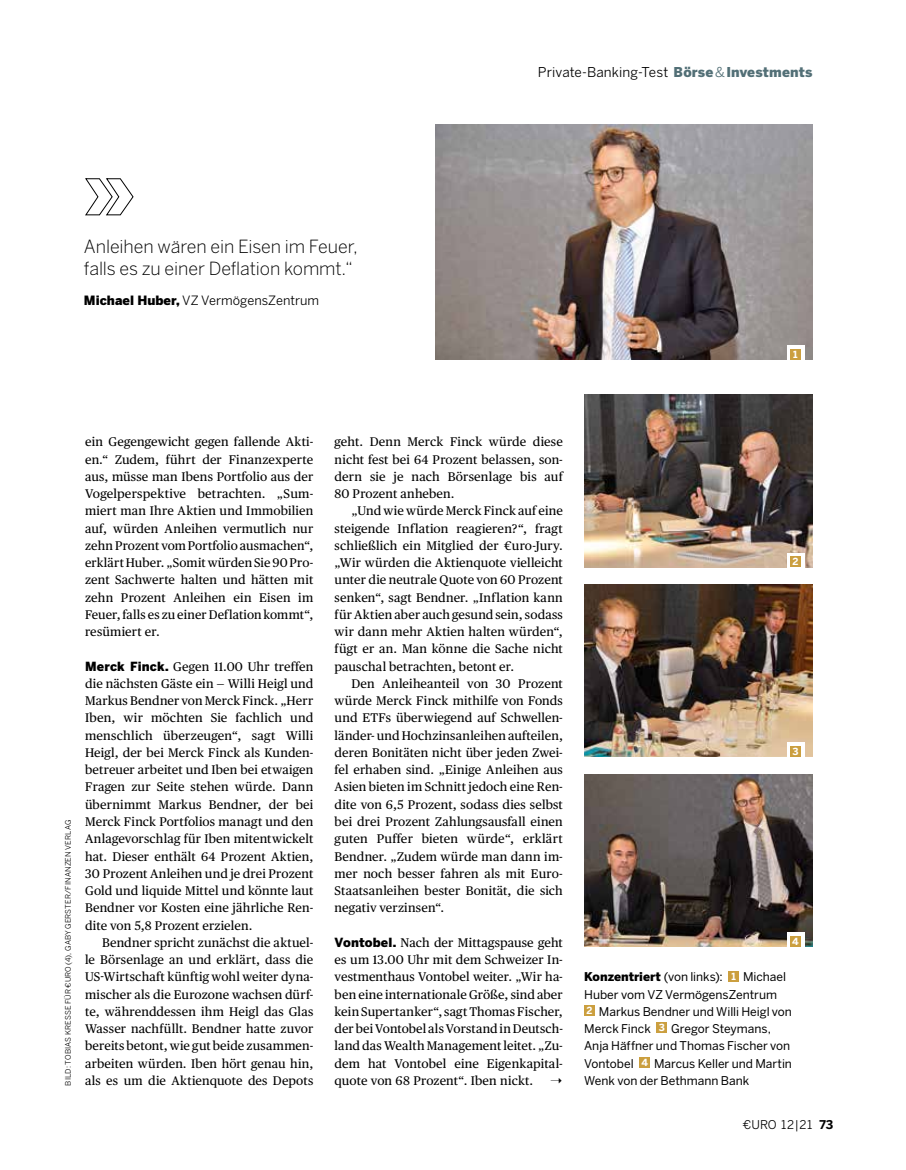
<style>
.page{position:relative;width:906px;height:1170px;background:#fff}
.page>*{position:absolute;margin:0;border:0;box-sizing:border-box;transform-origin:0 0}
.t1{font:300 18px/22.5px "Benton Sans";letter-spacing:-.005em;color:#000}
.t2{font:13.5px "Benton Sans";letter-spacing:.01em;color:#000}
.t3{font:12.75px "Benton Sans";color:#000}
.t4{font:12.6px/17.2px "Publico Text";letter-spacing:.01em;color:#000;text-align:justify}
.t5{font:12px/17.2px "Benton Sans";color:#000}
.t6{font:12px "Benton Sans";letter-spacing:.025em;color:#000}
.t7{font:700 9.75px "Benton Sans";color:#fff}
.t8{font:7.5px "Benton Sans";letter-spacing:.015em;color:#000}
.s1{color:#fff}
.s2{font-weight:900;color:#526f76}
.s3{color:#526f76}
.s4{font-weight:900}
.s5{font-family:"Benton Sans";font-weight:900}
.s6{font-weight:700;font-size:9.75px;color:#fff}
.s7{font-weight:700}
</style>
<div class="page">
<img style="left:584px;top:584px;width:228px;height:173px">
<img style="left:584px;top:774px;width:228px;height:172px">
<img style="left:584px;top:394px;width:228px;height:173px">
<img style="left:435px;top:124px;width:377px;height:236px">
<div style="left:728px;top:970px;width:11px;height:11px;background:#cb9f3f"></div>
<div style="left:584px;top:1005px;width:11px;height:10px;background:#cb9f3f"></div>
<div style="left:656px;top:1022px;width:11px;height:11px;background:#cb9f3f"></div>
<div style="left:639px;top:1056px;width:11px;height:11px;background:#cb9f3f"></div>
<div style="left:786px;top:742px;width:18px;height:15px;background:#fff"></div>
<div style="left:790px;top:746px;width:11px;height:11px;background:#cb9f3f"></div>
<div style="left:786px;top:932px;width:18px;height:14px;background:#fff"></div>
<div style="left:790px;top:936px;width:11px;height:10px;background:#cb9f3f"></div>
<div style="left:786px;top:553px;width:18px;height:14px;background:#fff"></div>
<div style="left:790px;top:556px;width:11px;height:11px;background:#cb9f3f"></div>
<svg style="left:85px;top:178px;width:49px;height:38px"></svg>
<div style="left:786px;top:346px;width:18px;height:14px;background:#fff"></div>
<div style="left:790px;top:349px;width:11px;height:11px;background:#cb9f3f"></div>
<p class="t2" style="left:538px;top:64px;width:276px">Private-Banking-Test<span class="s1">t</span><span class="s2">Börse</span><span class="s3">&amp;</span><span class="s2">Investments</span></p>
<h1 class="t1" style="left:84px;top:235px;width:275px">Anleihen wären ein Eisen im Feuer, falls es zu einer Deflation kommt.“</h1>
<p class="t3" style="left:84px;top:293px;width:237px"><span class="s4">Michael Huber,</span> VZ VermögensZentrum</p>
<p class="t7" style="left:793px;top:349px;width:6px">1</p>
<p class="t8" style="left:64px;top:1085px;width:267px;rotate:-90deg">BILD: TOBIAS KRESSE FÜR €URO (4), GABY GERSTER/FINANZEN VERLAG</p>
<p class="t4" style="left:85px;top:432px;width:230px">ein Gegengewicht gegen fallende Akti&shy;en.“ Zudem, führt der Finanzexperte aus, müsse man Ibens Portfolio aus der Vogelperspektive betrachten. „Sum&shy;miert man Ihre Aktien und Immobilien auf, würden Anleihen vermutlich nur zehn Prozent vom Portfolio ausmachen“, erklärt Huber. „Somit würden Sie 90 Pro&shy;zent Sachwerte halten und hätten mit zehn Prozent Anleihen ein Eisen im Feuer, falls es zu einer Deflation kommt“, resümiert er.</p>
<p class="t4" style="left:85px;top:656px;width:230px"><span class="s5">Merck Finck.</span> Gegen 11.00 Uhr treffen die nächsten Gäste ein — Willi Heigl und Markus Bendner von Merck Finck. „Herr Iben, wir möchten Sie fachlich und menschlich überzeugen“, sagt Willi Heigl, der bei Merck Finck als Kunden&shy;betreuer arbeitet und Iben bei etwaigen Fragen zur Seite stehen würde. Dann übernimmt Markus Bendner, der bei Merck Finck Portfolios managt und den Anlagevorschlag für Iben mitentwickelt hat. Dieser enthält 64 Prozent Aktien, 30 Prozent Anleihen und je drei Prozent Gold und liquide Mittel und könnte laut Bendner vor Kosten eine jährliche Ren&shy;dite von 5,8 Prozent erzielen.</p>
<p class="t4" style="left:85px;top:932px;width:230px;text-indent:17px">Bendner spricht zunächst die aktuel&shy;le Börsenlage an und erklärt, dass die US-Wirtschaft künftig wohl weiter dyna&shy;mischer als die Eurozone wachsen dürf&shy;te, währenddessen ihm Heigl das Glas Wasser nachfüllt. Bendner hatte zuvor bereits betont, wie gut beide zusammen&shy;arbeiten würden. Iben hört genau hin, als es um die Aktienquote des Depots</p>
<p class="t4" style="left:334px;top:432px;width:230px">geht. Denn Merck Finck würde diese nicht fest bei 64 Prozent belassen, son&shy;dern sie je nach Börsenlage bis auf 80 Prozent anheben.</p>
<p class="t4" style="left:334px;top:501px;width:230px;text-indent:17px">„Und wie würde Merck Finck auf eine steigende Inflation reagieren?“, fragt schließlich ein Mitglied der €uro-Jury. „Wir würden die Aktienquote vielleicht unter die neutrale Quote von 60 Prozent senken“, sagt Bendner. „Inflation kann für Aktien aber auch gesund sein, sodass wir dann mehr Aktien halten würden“, fügt er an. Man könne die Sache nicht pauschal betrachten, betont er.</p>
<p class="t4" style="left:334px;top:674px;width:230px;text-align:left;text-indent:17px">Den Anleiheanteil von 30 Prozent würde Merck Finck mithilfe von Fonds und ETFs überwiegend auf Schwellen&shy;länder- und Hochzinsanleihen aufteilen, deren Bonitäten nicht über jeden Zwei&shy;fel erhaben sind. „Einige Anleihen aus Asien bieten im Schnitt jedoch eine Ren&shy;dite von 6,5 Prozent, sodass dies selbst bei drei Prozent Zahlungsausfall einen guten Puffer bieten würde“, erklärt Bendner. „Zudem würde man dann im&shy;mer noch besser fahren als mit Euro-- Staatsanleihen bester Bonität, die sich negativ verzinsen“.</p>
<p class="t4" style="left:334px;top:932px;width:230px"><span class="s5">Vontobel.</span> Nach der Mittagspause geht es um 13.00 Uhr mit dem Schweizer In&shy;vestmenthaus Vontobel weiter. „Wir ha&shy;ben eine internationale Größe, sind aber kein Supertanker“, sagt Thomas Fischer, der bei Vontobel als Vorstand in Deutsch&shy;land das Wealth Management leitet. „Zu&shy;dem hat Vontobel eine Eigenkapital&shy;quote von 68 Prozent“. Iben nickt.</p>
<p class="t7" style="left:792px;top:556px;width:7px">2</p>
<p class="t7" style="left:792px;top:746px;width:8px">3</p>
<p class="t7" style="left:792px;top:935px;width:8px">4</p>
<p class="t5" style="left:584px;top:968px;width:209px"><span class="s4">Konzentriert</span> (von links): <span class="s6">1</span> Michael<br>Huber vom VZ VermögensZentrum<br><span class="s6">2</span> Markus Bendner und Willi Heigl von<br>Merck Finck <span class="s6">3</span> Gregor Steymans,<br>Anja Häffner und Thomas Fischer von<br>Vontobel <span class="s6">4</span> Marcus Keller und Martin<br>Wenk von der Bethmann Bank</p>
<p class="t6" style="left:742px;top:1117px;width:92px">€URO 12|21 <span class="s7">73</span></p>
</div>
